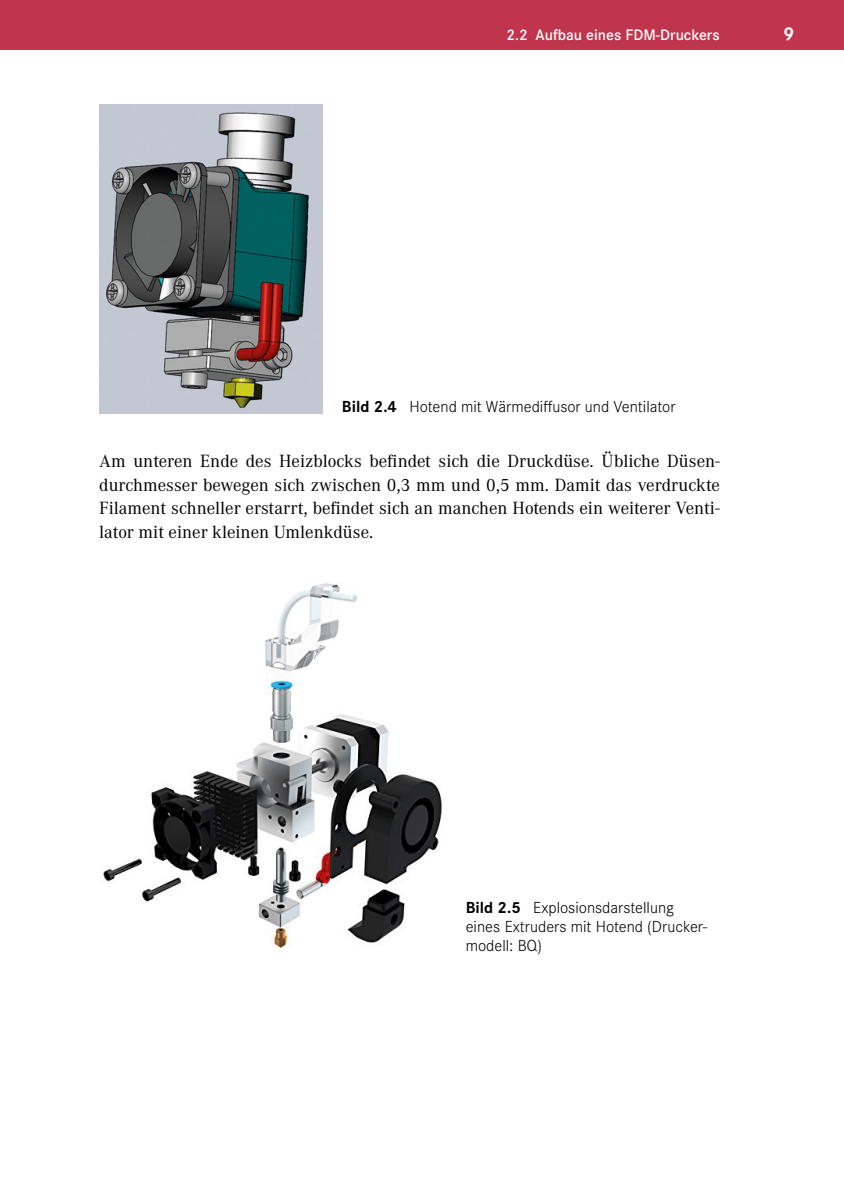
<style>
.page{position:relative;width:844px;height:1191px;background:#fff}
.page>*{position:absolute;margin:0;border:0;box-sizing:border-box;transform-origin:0 0}
.t1{font:700 19.25px "Corporate S Pro";color:#fff}
.t2{font:18.38px/23.6px "Corporate A Pro";color:#000;text-align:justify}
.t3{font:300 16.62px/19.2px "Corporate S Pro";color:#000}
.t4{font:600 15.75px "Corporate S Pro";color:#fff}
.s1{font-weight:700}
</style>
<div class="page">
<div style="left:0;top:0;width:843px;height:50px;background:#c0354e"></div>
<img style="left:99px;top:104px;width:223px;height:309px">
<img style="left:103px;top:583px;width:339px;height:366px">
<p class="t4" style="left:506px;top:23px;width:215px">2.2 Aufbau eines FDM-Druckers</p>
<p class="t1" style="left:783px;top:18px;width:12px">9</p>
<p class="t3" style="left:342px;top:396px;width:335px"><span class="s1">Bild 2.4</span> Hotend mit Wärmediffusor und Ventilator</p>
<p class="t2" style="left:99px;top:448px;width:622px">Am unteren Ende des Heizblocks befindet sich die Druckdüse. Übliche Düsen&shy;durchmesser bewegen sich zwischen 0,3 mm und 0,5 mm. Damit das verdruckte Filament schneller erstarrt, befindet sich an manchen Hotends ein weiterer Venti&shy;lator mit einer kleinen Umlenkdüse.</p>
<p class="t3" style="left:465px;top:896px;width:243px"><span class="s1">Bild 2.5</span> Explosionsdarstellung eines Extruders mit Hotend (Drucker&shy;modell: BQ)</p>
</div>
